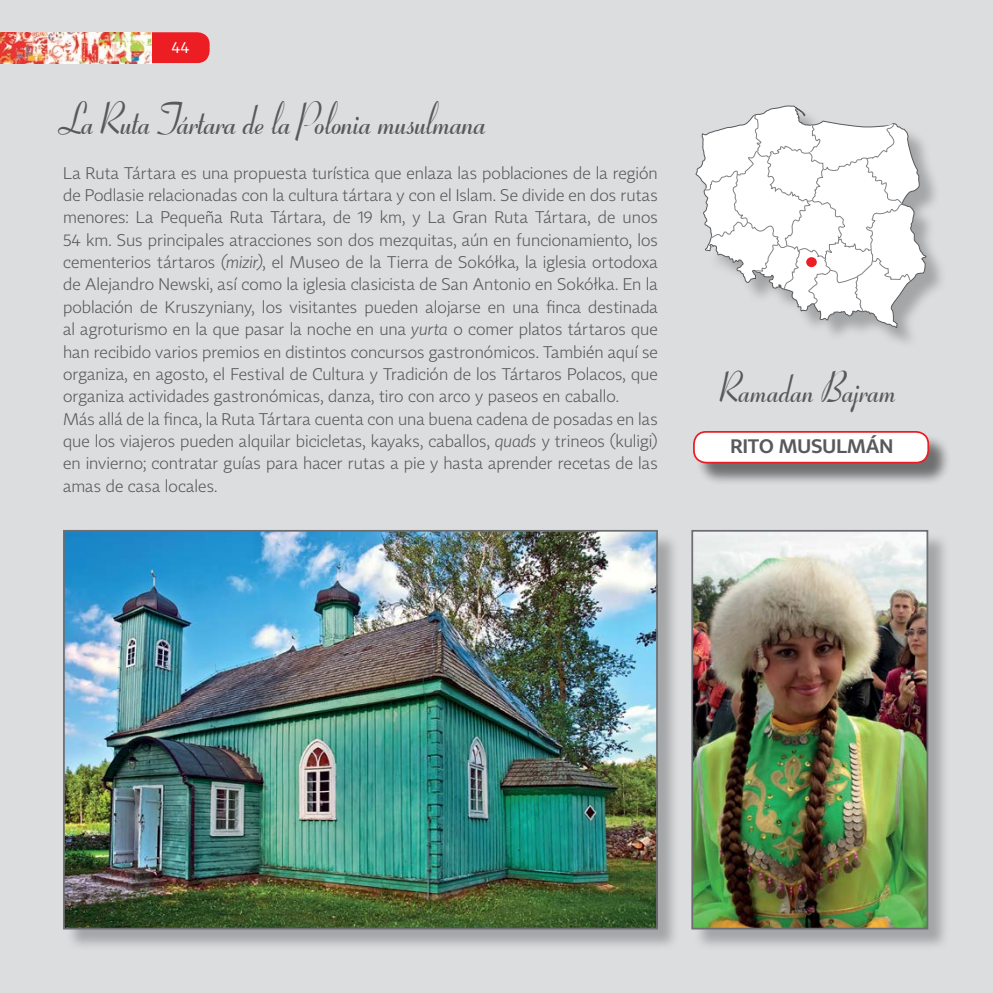
<style>
.page{position:relative;width:993px;height:993px;background:#fff}
.page>*{position:absolute;margin:0;border:0;box-sizing:border-box;transform-origin:0 0}
.t1{font:700 45.85px "Ribbon 131 EU";letter-spacing:-.01em;color:#58595b;scale:.8 1}
.t2{font:700 43.75px "Ribbon 131 EU";letter-spacing:.005em;color:#58595b;scale:.8 1}
.t3{font:300 19.25px "Tabac Sans";color:#58595b}
.t4{font:300 16.62px/22.4px "Tabac Sans";color:#58595b}
.t5{font:15.75px "Tabac Sans";color:#fff}
.s1{font-style:italic}
</style>
<div class="page">
<div style="left:0;top:0;width:992px;height:992px;background:#dcddde"></div>
<div style="left:152px;top:32px;width:57px;height:31px;background:#ed1d24"></div>
<img style="left:0;top:32px;width:152px;height:31px">
<div style="left:693px;top:532px;width:256px;height:419px;background:#6d6e71;opacity:.5"></div>
<img style="left:694px;top:532px;width:230px;height:394px">
<div style="left:691px;top:529px;width:236px;height:400px;border:2px solid #6d6e71"></div>
<div style="left:65px;top:532px;width:614px;height:419px;background:#6d6e71;opacity:.5"></div>
<img style="left:66px;top:532px;width:588px;height:394px">
<div style="left:63px;top:529px;width:594px;height:400px;border:2px solid #6d6e71"></div>
<div style="left:698px;top:108px;width:249px;height:241px;background:#6d6e71;opacity:.5"></div>
<svg style="left:695px;top:105px;width:232px;height:224px"></svg>
<svg style="left:704px;top:114px;width:207px;height:206px"></svg>
<div style="left:805px;top:257px;width:11px;height:10px;background:#ed1d24;border-radius:50%"></div>
<div style="left:695px;top:433px;width:255px;height:52px;background:#000;opacity:.5"></div>
<div style="left:693px;top:431px;width:234px;height:31px;background:#fff;border-radius:12px"></div>
<div style="left:692px;top:431px;width:236px;height:32px;border:2px solid #ed1d24;border-radius:12px"></div>
<p class="t5" style="left:172px;top:38px;width:19px">44</p>
<h1 class="t1" style="left:63px;top:92px;width:535px">La Ruta Tártara de la Polonia musulmana</h1>
<p class="t4" style="left:63px;top:162px;width:596px">La Ruta Tártara es una propuesta turística que enlaza las poblaciones de la región de Podlasie relacionadas con la cultura tártara y con el Islam. Se divide en dos rutas menores: La Pequeña Ruta Tártara, de 19 km, y La Gran Ruta Tártara, de unos 54 km. Sus principales atracciones son dos mezquitas, aún en funcionamiento, los cementerios tártaros <span class="s1">(mizir)</span>, el Museo de la Tierra de Sokółka, la iglesia ortodoxa de Alejandro Newski, así como la iglesia clasicista de San Antonio en Sokółka. En la población de Kruszyniany, los visitantes pueden alojarse en una finca destinada al agroturismo en la que pasar la noche en una <span class="s1">yurta</span> o comer platos tártaros que han recibido varios premios en distintos concursos gastronómicos. También aquí se organiza, en agosto, el Festival de Cultura y Tradición de los Tártaros Polacos, que organiza actividades gastronómicas, danza, tiro con arco y paseos en caballo.<br>Más allá de la finca, la Ruta Tártara cuenta con una buena cadena de posadas en las que los viajeros pueden alquilar bicicletas, kayaks, caballos, <span class="s1">quads</span> y trineos (kuligi) en invierno; contratar guías para hacer rutas a pie y hasta aprender recetas de las amas de casa locales.</p>
<h2 class="t2" style="left:723px;top:361px;width:222px">Ramadan Bajram</h2>
<p class="t3" style="left:730px;top:434px;width:162px">RITO MUSULMÁN</p>
</div>
